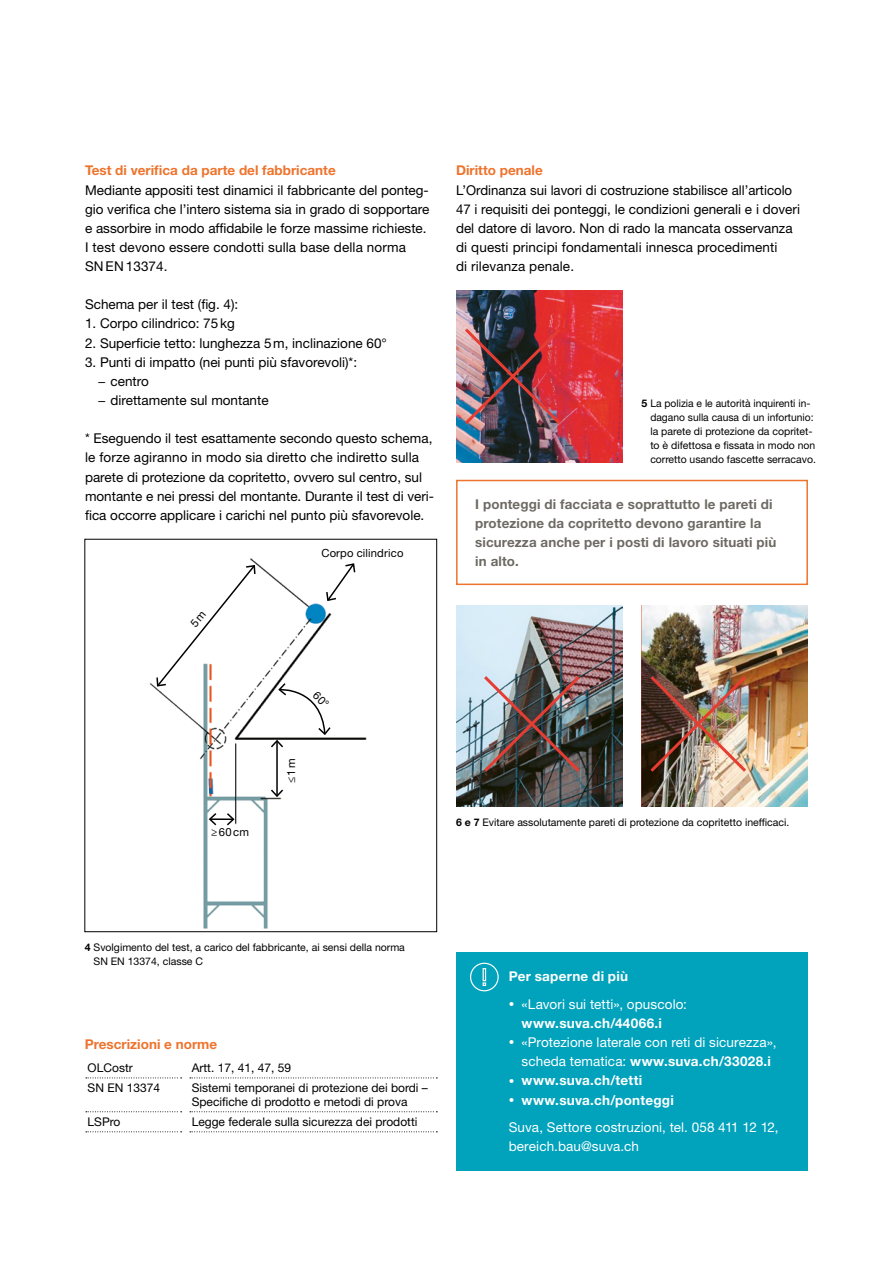
<style>
.page{position:relative;width:893px;height:1263px;background:#fff}
.page>*{position:absolute;margin:0;border:0;box-sizing:border-box;transform-origin:0 0}
.t1{font:13.5px/19.2px "Helvetica Neue LT Std";color:#000}
.t2{font:13.5px/19.2px "Helvetica Neue LT Std";letter-spacing:.01em;color:#fff}
.t3{font:700 13.5px/19.2px "Helvetica Neue LT Std";letter-spacing:.01em;color:#6d6a63}
.t4{font:700 13.5px "Helvetica Neue LT Std";color:#ee742d}
.t5{font:700 13.5px "Helvetica Neue LT Std";letter-spacing:.02em;color:#fff}
.t6{font:12px/13.8px "Helvetica Neue LT Std";color:#000}
.t7{font:11.25px "Helvetica Neue LT Std";letter-spacing:.015em;color:#000}
.t8{font:10.5px/13.8px "Helvetica Neue LT Std";color:#000}
.s1{font-weight:700}
.s2{font-size:11.25px}
.s3{font-weight:400;font-size:11.25px}
</style>
<div class="page">
<svg style="left:86px;top:1077px;width:96px;height:1px"></svg>
<svg style="left:190px;top:1077px;width:247px;height:1px"></svg>
<svg style="left:86px;top:1111px;width:96px;height:1px"></svg>
<svg style="left:190px;top:1111px;width:247px;height:1px"></svg>
<svg style="left:86px;top:1131px;width:96px;height:1px"></svg>
<svg style="left:190px;top:1131px;width:247px;height:1px"></svg>
<img style="left:456px;top:606px;width:166px;height:201px">
<img style="left:642px;top:606px;width:166px;height:201px">
<img style="left:456px;top:290px;width:166px;height:172px">
<img style="left:149px;top:558px;width:218px;height:371px">
<div style="left:85px;top:539px;width:352px;height:393px;border:1px solid #000"></div>
<div style="left:456px;top:952px;width:352px;height:218px;background:#00a2bc"></div>
<svg style="left:470px;top:963px;width:29px;height:28px"></svg>
<svg style="left:325px;top:562px;width:31px;height:40px"></svg>
<hr style="left:276px;top:741px;width:2px;height:55px;background:#000">
<svg style="left:269px;top:788px;width:16px;height:10px"></svg>
<hr style="left:210px;top:818px;width:23px;height:2px;background:#000">
<svg style="left:208px;top:811px;width:10px;height:16px"></svg>
<svg style="left:225px;top:811px;width:11px;height:16px"></svg>
<div style="left:456px;top:480px;width:352px;height:105px;border:2px solid #ee742d"></div>
<img style="left:647px;top:673px;width:102px;height:102px">
<img style="left:481px;top:673px;width:102px;height:102px">
<img style="left:462px;top:325px;width:102px;height:102px">
<svg style="left:156px;top:564px;width:100px;height:124px"></svg>
<svg style="left:269px;top:681px;width:63px;height:68px"></svg>
<p class="t4" style="left:85px;top:162px;width:252px">Test di verifica da parte del fabbricante</p>
<p class="t1" style="left:85px;top:180px;width:346px">Mediante appositi test dinamici il fabbricante del ponteg&shy;gio verifica che l’intero sistema sia in grado di sopportare e assorbire in modo affidabile le forze massime richieste.<br>I test devono essere condotti sulla base della norma<br>SN EN 13374.</p>
<p class="t1" style="left:85px;top:295px;width:155px">Schema per il test (fig. 4):</p>
<p class="t1" style="left:85px;top:314px;width:151px">1. Corpo cilindrico: 75kg</p>
<p class="t1" style="left:85px;top:333px;width:303px">2. Superficie tetto: lunghezza 5m, inclinazione 60°</p>
<p class="t1" style="left:98px;top:352px;width:261px;text-indent:-13px">3. Punti di impatto (nei punti più sfavorevoli)*: − centro<br>− direttamente sul montante</p>
<p class="t1" style="left:85px;top:429px;width:351px">* Eseguendo il test esattamente secondo questo schema, le forze agiranno in modo sia diretto che indiretto sulla parete di protezione da copritetto, ovvero sul centro, sul montante e nei pressi del montante. Durante il test di veri&shy;fica occorre applicare i carichi nel punto più sfavorevole.</p>
<p class="t7" style="left:321px;top:546px;width:84px">Corpo cilindrico</p>
<p class="t4" style="left:456px;top:162px;width:88px">Diritto penale</p>
<p class="t1" style="left:456px;top:180px;width:345px">L’Ordinanza sui lavori di costruzione stabilisce all’articolo 47 i requisiti dei ponteggi, le condizioni generali e i doveri del datore di lavoro. Non di rado la mancata osservanza di questi principi fondamentali innesca procedimenti<br>di rilevanza penale.</p>
<p class="t8" style="left:650px;top:396px;width:167px;text-indent:-9px"><span class="s1">5</span> La polizia e le autorità inquirenti in&shy;dagano sulla causa di un infortunio: la parete di protezione da copritet&shy;to è difettosa e fissata in modo non corretto usando fascette serracavo.</p>
<p class="t3" style="left:475px;top:494px;width:303px">I ponteggi di facciata e soprattutto le pareti di protezione da copritetto devono garantire la sicurezza anche per i posti di lavoro situati più in alto.</p>
<p class="t7" style="left:211px;top:825px;width:39px">≥60cm</p>
<p class="t7" style="left:284px;top:783px;width:26px;rotate:-90deg">≤1m</p>
<p class="t8" style="left:456px;top:815px;width:335px"><span class="s1">6 e 7</span> Evitare assolutamente pareti di protezione da copritetto inefficaci.</p>
<p class="t8" style="left:94px;top:940px;width:313px;text-indent:-9px"><span class="s1">4</span> Svolgimento del test, a carico del fabbricante, ai sensi della norma<br>SN EN 13374, classe C</p>
<p class="t4" style="left:85px;top:1036px;width:134px">Prescrizioni e norme</p>
<p class="t6" style="left:88px;top:1061px;width:47px">OLCostr</p>
<p class="t6" style="left:192px;top:1061px;width:101px">Artt. 17, 41, 47, 59</p>
<p class="t6" style="left:88px;top:1081px;width:74px">SN EN 13374</p>
<p class="t6" style="left:192px;top:1081px;width:238px">Sistemi temporanei di protezione dei bordi –<br>Specifiche di prodotto e metodi di prova</p>
<p class="t6" style="left:88px;top:1115px;width:34px">LSPro</p>
<p class="t6" style="left:192px;top:1115px;width:227px">Legge federale sulla sicurezza dei prodotti</p>
<p class="t5" style="left:509px;top:968px;width:121px">Per saperne di più</p>
<p class="t2" style="left:521px;top:994px;width:167px;text-indent:-13px"><span class="s2">•</span> «Lavori sui tetti», opuscolo: <span class="s1">www.suva.ch/44066.i</span></p>
<p class="t2" style="left:509px;top:1032px;width:269px;text-align:center"><span class="s2">•</span> «Protezione laterale con reti di sicurezza», scheda tematica: <span class="s1">www.suva.ch/33028.i</span></p>
<p class="t5" style="left:509px;top:1072px;width:135px"><span class="s3">•</span> www.suva.ch/tetti</p>
<p class="t2" style="left:509px;top:1086px;width:271px;line-height:27.6px"><span class="s2">•</span> <span class="s1">www.suva.ch/ponteggi<br></span>Suva, Settore costruzioni, tel. 058 411 12 12,</p>
<p class="t2" style="left:509px;top:1137px;width:132px">bereich.bau@suva.ch</p>
</div>
